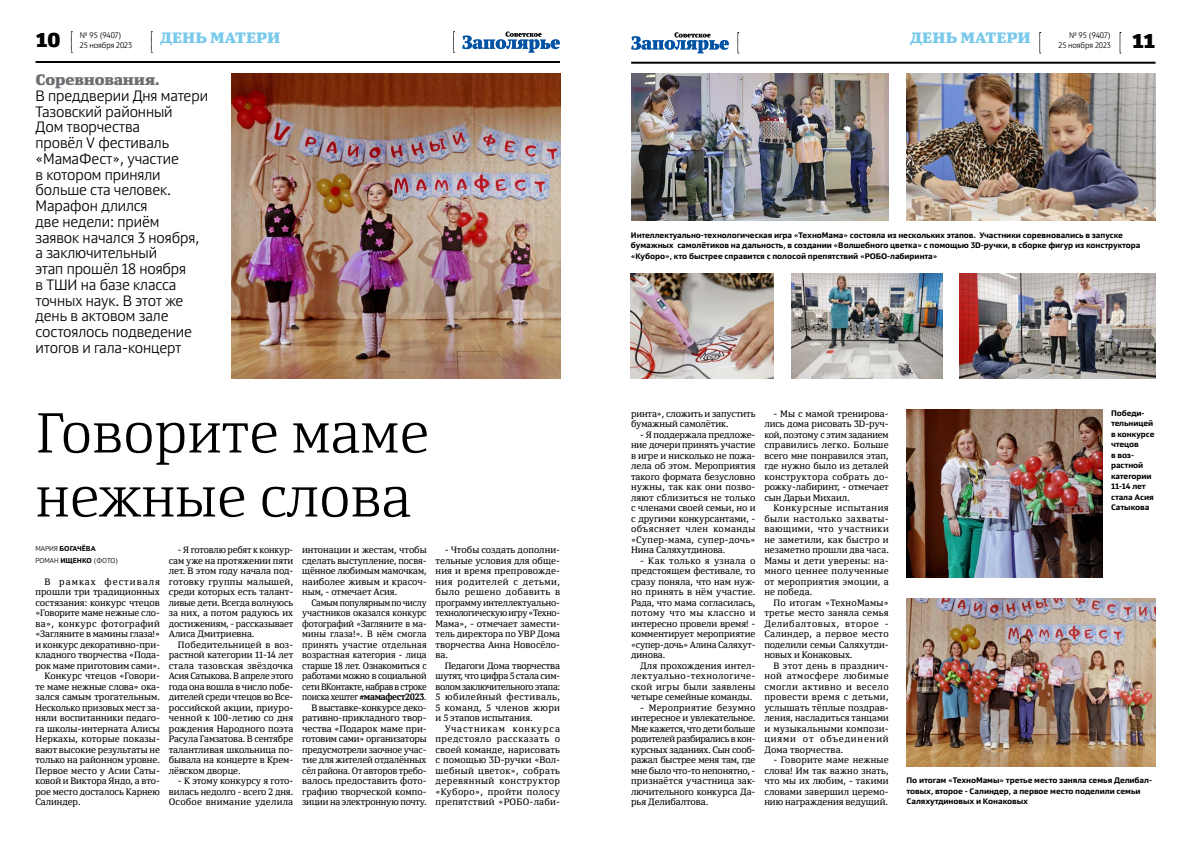
<style>
.page{position:relative;width:1191px;height:842px;background:#fff}
.page>*{position:absolute;margin:0;border:0;box-sizing:border-box;transform-origin:0 0}
.t1{font:300 56px/64px "Yefimov Serif";letter-spacing:-.005em;color:#000}
.t2{font:900 20px "Yefimov Sans";color:#000}
.t3{font:300 15px/15.8px "Yefimov Sans";letter-spacing:-.005em;color:#000}
.t4{font:900 15px "Yefimov Serif";letter-spacing:.045em;color:#78c9eb}
.t5{font:900 15px "Yefimov Serif";letter-spacing:-.005em;color:#6d6e71}
.t6{font:9.2px/10.5px "Yefimov Serif";letter-spacing:-.005em;color:#000;text-align:justify}
.t7{font:9.2px/10.5px "Yefimov Serif";letter-spacing:-.005em;color:#000;text-align:right;scale:.94 1}
.t8{font:9.2px "Yefimov Serif";letter-spacing:.015em;color:#000}
.t9{font:9.2px "Yefimov Serif";letter-spacing:.035em;color:#000}
.t10{font:9.2px "Yefimov Serif";letter-spacing:.11em;color:#000}
.t11{font:700 8px/10.5px "Yefimov Sans";letter-spacing:-.005em;color:#000}
.t12{font:300 8px/10.5px "Yefimov Sans";letter-spacing:-.005em;color:#000}
.t13{font:300 7px/11.3px "Yefimov Sans";color:#000}
.t14{font:700 7px "Yefimov Sans";color:#000}
.s1{font-weight:700}
</style>
<div class="page">
<svg style="left:71px;top:31px;width:1px;height:22px"></svg>
<svg style="left:453px;top:31px;width:1px;height:22px"></svg>
<svg style="left:151px;top:31px;width:1px;height:22px"></svg>
<hr style="left:36px;top:61px;width:524px;height:2px;background:#000">
<svg style="left:462px;top:31px;width:98px;height:22px"></svg>
<svg style="left:1119px;top:32px;width:1px;height:22px"></svg>
<svg style="left:737px;top:32px;width:1px;height:22px"></svg>
<svg style="left:1039px;top:32px;width:1px;height:22px"></svg>
<hr style="left:631px;top:62px;width:524px;height:2px;background:#000">
<svg style="left:631px;top:32px;width:98px;height:21px"></svg>
<img style="left:231px;top:73px;width:329px;height:305px">
<img style="left:631px;top:73px;width:257px;height:147px">
<img style="left:791px;top:273px;width:151px;height:105px">
<img style="left:906px;top:73px;width:249px;height:147px">
<img style="left:959px;top:273px;width:196px;height:105px">
<img style="left:906px;top:409px;width:196px;height:168px">
<img style="left:906px;top:598px;width:249px;height:168px">
<img style="left:631px;top:273px;width:142px;height:105px">
<p class="t12" style="left:80px;top:30px;width:54px">№ 95 (9407)<br>25 ноября 2023</p>
<p class="t12" style="left:1058px;top:30px;width:54px;text-align:right">№ 95 (9407)<br>25 ноября 2023</p>
<h2 class="t2" style="left:36px;top:27px;width:27px">10</h2>
<h3 class="t4" style="left:160px;top:28px;width:122px">день матери</h3>
<h3 class="t4" style="left:910px;top:28px;width:122px">день матери</h3>
<h2 class="t2" style="left:1131px;top:27px;width:25px">11</h2>
<h3 class="t5" style="left:36px;top:70px;width:125px">Соревнования.</h3>
<p class="t3" style="left:36px;top:87px;width:174px">В преддверии Дня матери<br>Тазовский районный<br>Дом творчества<br>провёл V фестиваль «МамаФест», участие<br>в котором приняли больше ста человек.<br>Марафон длился<br>две недели: приём<br>заявок начался 3 ноября, а заключительный<br>этап прошёл 18 ноября<br>в ТШИ на базе класса точных наук. В этот же день в актовом зале состоялось подведение итогов и гала-концерт</p>
<h1 class="t1" style="left:36px;top:400px;width:395px">Говорите маме нежные слова</h1>
<p class="t13" style="left:35px;top:543px;width:52px">МАРИЯ <span class="s1">БОГАЧЁВА<br></span>РОМАН</p>
<p class="t14" style="left:60px;top:556px;width:7px">ИЩЕ</p>
<p class="t13" style="left:77px;top:555px;width:43px"><span class="s1">НКО</span> (ФОТО)</p>
<p class="t10" style="left:45px;top:576px;width:117px">В рамках фестиваля</p>
<p class="t6" style="left:35px;top:586px;width:126px">прошли три традиционных</p>
<p class="t6" style="left:35px;top:597px;width:126px">состязания: конкурс чтецов</p>
<p class="t6" style="left:35px;top:607px;width:126px">«Говорите маме нежные сло-</p>
<p class="t9" style="left:35px;top:618px;width:126px">ва», конкурс фотографий</p>
<p class="t6" style="left:35px;top:628px;width:126px">«Загляните в мамины глаза!»</p>
<p class="t6" style="left:35px;top:639px;width:126px">и конкурс декоративно-при-</p>
<p class="t6" style="left:35px;top:649px;width:126px">кладного творчества «Пода-</p>
<p class="t6" style="left:35px;top:660px;width:126px">рок маме приготовим сами».</p>
<p class="t6" style="left:45px;top:670px;width:117px">Конкурс чтецов «Говори-</p>
<p class="t6" style="left:35px;top:681px;width:126px">те маме нежные слова» ока-</p>
<p class="t6" style="left:35px;top:691px;width:126px">зался самым трогательным.</p>
<p class="t6" style="left:35px;top:702px;width:126px">Несколько призовых мест за-</p>
<p class="t6" style="left:35px;top:712px;width:126px">няли воспитанники педаго-</p>
<p class="t6" style="left:35px;top:723px;width:126px">га школы-интерната Алисы</p>
<p class="t8" style="left:35px;top:733px;width:126px">Неркахы, которые показы-</p>
<p class="t6" style="left:35px;top:744px;width:126px">вают высокие результаты не</p>
<p class="t6" style="left:35px;top:754px;width:126px">только на районном уровне.</p>
<p class="t6" style="left:35px;top:765px;width:126px">Первое место у Асии Саты-</p>
<p class="t6" style="left:35px;top:775px;width:126px">ковой и Виктора Яндо, а вто-</p>
<p class="t6" style="left:35px;top:786px;width:126px">рое место досталось Карнею</p>
<p class="t6" style="left:35px;top:796px;width:47px">Салиндер.</p>
<p class="t6" style="left:169px;top:544px;width:126px;text-indent:9px">- Я готовлю ребят к конкур&shy;сам уже на протяжении пяти лет. В этом году начала под&shy;готовку группы малышей, среди которых есть талант&shy;ливые дети. Всегда волнуюсь за них, а потом радуюсь их достижениям, - рассказывает Алиса Дмитриевна.</p>
<p class="t6" style="left:169px;top:639px;width:126px;text-indent:9px">Победительницей в воз&shy;растной категории 11-14 лет стала тазовская звёздочка Асия Сатыкова. В апреле этого года она вошла в число побе&shy;дителей среди чтецов во Все&shy;российской акции, приуро&shy;ченной к 100-летию со дня рождения Народного поэта Расула Гамзатова. В сентябре талантливая школьница по&shy;бывала на концерте в Крем&shy;лёвском дворце.</p>
<p class="t6" style="left:169px;top:775px;width:126px;text-indent:9px">- К этому конкурсу я гото&shy;вилась недолго - всего 2 дня.<br>Особое внимание уделила</p>
<p class="t6" style="left:302px;top:544px;width:126px">интонации и жестам, чтобы сделать выступление, посвя&shy;щённое любимым мамочкам, наиболее живым и красоч&shy;ным, - отмечает Асия.</p>
<p class="t7" style="left:302px;top:597px;width:134px">Самым популярным по числу участников оказался конкурс фотографий «Загляните в ма&shy;мины глаза!». В нём смогла принять участие отдельная возрастная категория - лица старше 18 лет. Ознакомиться с работами можно в социальной сети ВКонтакте, набрав в строке поиска хештег <span class="s1">#мамафест2023</span>.<br>В выставке-конкурсе деко&shy;ративно-прикладного твор&shy;чества «Подарок маме при&shy;готовим сами» организаторы предусмотрели заочное учас&shy;тие для жителей отдалённых сёл района. От авторов требо&shy;валось предоставить фото&shy;графию творческой компо&shy;зиции на электронную почту.</p>
<p class="t6" style="left:435px;top:544px;width:126px;text-indent:9px">- Чтобы создать дополни&shy;тельные условия для обще&shy;ния и время препровожде&shy;ния родителей с детьми, было решено добавить в программу интеллектуально&shy;технологическую игру «Техно-Мама», - отмечает замести&shy;тель директора по УВР Дома творчества Анна Новосёло&shy;ва.</p>
<p class="t6" style="left:435px;top:660px;width:126px;text-indent:9px">Педагоги Дома творчества шутят, что цифра 5 стала сим&shy;волом заключительного этапа:<br>5 юбилейный фестиваль, 5 команд, 5 членов жюри и 5 этапов испытания.</p>
<p class="t6" style="left:435px;top:723px;width:126px;text-indent:9px">Участникам конкурса предстояло рассказать о своей команде, нарисовать с помощью 3D-ручки «Вол&shy;шебный цветок», собрать деревянный конструктор «Куборо», пройти полосу препятствий «РОБО-лаби-</p>
<p class="t11" style="left:631px;top:230px;width:511px">Интеллектуально-технологическая игра «ТехноМама» состояла из нескольких этапов. Участники соревновались в запуске бумажных самолётиков на дальность, в создании «Волшебного цветка» с помощью 3D-ручки, в сборке фигур из конструктора «Куборо», кто быстрее справится с полосой препятствий «РО БО-лабиринта»</p>
<p class="t6" style="left:631px;top:408px;width:126px">ринта», сложить и запустить бумажный самолётик.</p>
<p class="t6" style="left:631px;top:429px;width:126px;text-indent:9px">- Я поддержала предложе&shy;ние дочери принять участие в игре и нисколько не пожа&shy;лела об этом. Мероприятия такого формата безусловно нужны, так как они позво&shy;ляют сблизиться не только с членами своей семьи, но и с другими конкурсантами, - объясняет член команды «Супер-мама, супер-дочь» Нина Саляхутдинова.</p>
<p class="t6" style="left:631px;top:555px;width:126px;text-indent:9px">- Как только я узнала о предстоящем фестивале, то сразу поняла, что нам нуж&shy;но принять в нём участие.<br>Рада, что мама согласилась, потому что мы классно и интересно провели время! - комментирует мероприятие «супер-дочь» Алина Саляхут&shy;динова.</p>
<p class="t6" style="left:631px;top:660px;width:126px;text-indent:9px">Для прохождения интел&shy;лектуально-технологиче&shy;ской игры были заявлены четыре семейные команды.</p>
<p class="t6" style="left:631px;top:702px;width:126px;text-indent:9px">- Мероприятие безумно интересное и увлекательное.<br>Мне кажется, что дети больше родителей разбирались в кон&shy;курсных заданиях. Сын сооб&shy;ражал быстрее меня там, где мне было что-то непонятно, - признаётся участница зак&shy;лючительного конкурса Да&shy;рья Делибалтова.</p>
<p class="t6" style="left:764px;top:408px;width:126px;text-indent:9px">- Мы с мамой тренирова&shy;лись дома рисовать 3D-руч&shy;кой, поэтому с этим заданием справились легко. Больше всего мне понравился этап, где нужно было из деталей конструктора собрать до&shy;рожку-лабиринт, - отмечает сын Дарьи Михаил.</p>
<p class="t6" style="left:764px;top:502px;width:126px;text-indent:9px">Конкурсные испытания были настолько захваты&shy;вающими, что участники не заметили, как быстро и незаметно прошли два часа.<br>Мамы и дети уверены: на&shy;много ценнее полученные от мероприятия эмоции, а не победа.</p>
<p class="t6" style="left:764px;top:597px;width:126px;text-indent:9px">По итогам «ТехноМамы» третье место заняла семья Делибалтовых, второе - Салиндер, а первое место поделили семьи Саляхутди&shy;новых и Конаковых.</p>
<p class="t6" style="left:764px;top:660px;width:126px;text-indent:9px">В этот день в празднич&shy;ной атмосфере любимые смогли активно и весело провести время с детьми, услышать тёплые поздрав&shy;ления, насладиться танцами и музыкальными компози&shy;циями от объединений Дома творчества.</p>
<p class="t6" style="left:764px;top:754px;width:126px;text-indent:9px">- Говорите маме нежные слова! Им так важно знать, что мы их любим, - такими словами завершил церемо&shy;нию награждения ведущий.</p>
<p class="t11" style="left:1110px;top:408px;width:45px">Победи&shy;тельницей в конкурсе чтецов<br>в воз&shy;растной категории<br>11-14 лет стала Асия<br>Сатыкова</p>
<p class="t11" style="left:906px;top:775px;width:247px">По итогам «ТехноМамы» третье место заняла семья Делибал&shy;товых, второе - Салиндер, а первое место поделили семьи<br>Саляхутдиновых и Конаковых</p>
</div>
